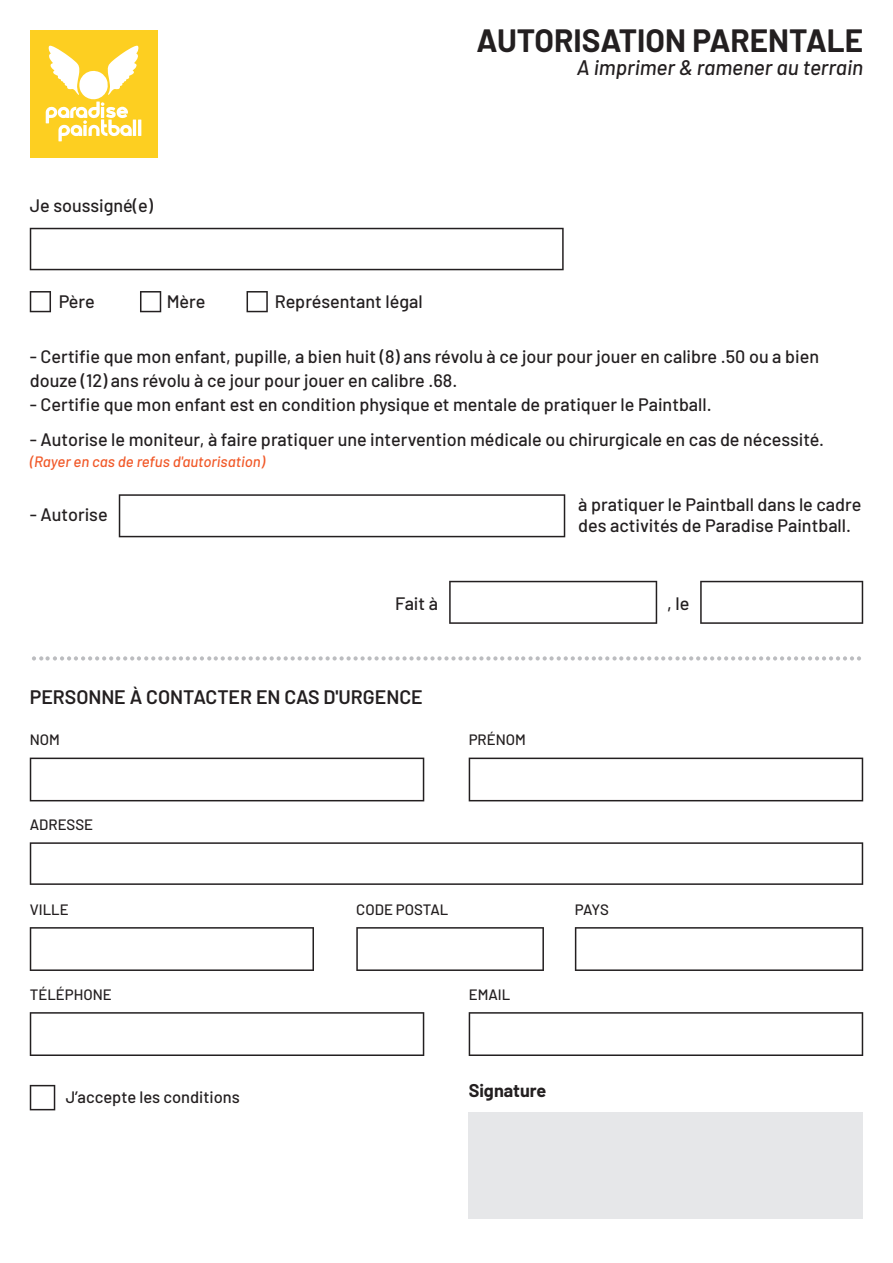
<style>
.page{position:relative;width:893px;height:1263px;background:#fff}
.page>*{position:absolute;margin:0;border:0;box-sizing:border-box;transform-origin:0 0}
.t1{font:700 31.5px "Barlow";color:#231f20}
.t2{font:italic 500 21px "Barlow";color:#231f20}
.t3{font:600 19.5px "Barlow";color:#231f20}
.t4{font:500 18px/24px "Barlow";color:#231f20}
.t5{font:700 18px "Barlow";color:#231f20}
.t6{font:500 16.5px "Barlow";color:#231f20}
.t7{font:500 15px "Barlow";color:#231f20}
.t8{font:italic 500 15px "Barlow";color:#f15929}
</style>
<div class="page">
<svg style="left:30px;top:228px;width:534px;height:42px"></svg>
<svg style="left:30px;top:758px;width:394px;height:43px"></svg>
<svg style="left:469px;top:758px;width:394px;height:43px"></svg>
<svg style="left:30px;top:1012px;width:394px;height:44px"></svg>
<svg style="left:469px;top:1012px;width:394px;height:44px"></svg>
<svg style="left:30px;top:842px;width:833px;height:43px"></svg>
<svg style="left:30px;top:927px;width:284px;height:44px"></svg>
<svg style="left:356px;top:927px;width:188px;height:44px"></svg>
<svg style="left:575px;top:927px;width:288px;height:44px"></svg>
<svg style="left:30px;top:1085px;width:25px;height:25px"></svg>
<svg style="left:30px;top:291px;width:21px;height:21px"></svg>
<svg style="left:140px;top:291px;width:21px;height:21px"></svg>
<svg style="left:247px;top:291px;width:21px;height:21px"></svg>
<div style="left:469px;top:1112px;width:394px;height:107px;background:#e6e7e9"></div>
<svg style="left:119px;top:494px;width:446px;height:43px"></svg>
<div style="left:30px;top:30px;width:127px;height:127px;background:#fdcf21"></div>
<svg style="left:46px;top:46px;width:95px;height:95px"></svg>
<svg style="left:449px;top:581px;width:208px;height:43px"></svg>
<svg style="left:700px;top:581px;width:163px;height:43px"></svg>
<svg style="left:32px;top:656px;width:829px;height:4px"></svg>
<p class="t4" style="left:30px;top:192px;width:125px">Je soussigné(e)</p>
<h1 class="t1" style="left:476px;top:17px;width:388px">AUTORISATION PARENTALE</h1>
<p class="t2" style="left:577px;top:53px;width:288px">A imprimer &amp; ramener au terrain</p>
<p class="t4" style="left:59px;top:288px;width:38px">Père</p>
<p class="t4" style="left:167px;top:288px;width:40px">Mère</p>
<p class="t4" style="left:275px;top:288px;width:150px">Représentant légal</p>
<p class="t4" style="left:30px;top:343px;width:791px">- Certifie que mon enfant, pupille, a bien huit (8) ans révolu à ce jour pour jouer en calibre .50 ou a bien douze (12) ans révolu à ce jour pour jouer en calibre .68.</p>
<p class="t4" style="left:30px;top:391px;width:683px">- Certifie que mon enfant est en condition physique et mentale de pratiquer le Paintball.</p>
<p class="t4" style="left:30px;top:426px;width:796px">- Autorise le moniteur, à faire pratiquer une intervention médicale ou chirurgicale en cas de nécessité.</p>
<p class="t8" style="left:30px;top:451px;width:237px">(Rayer en cas de refus d'autorisation)</p>
<p class="t4" style="left:30px;top:501px;width:79px">- Autorise</p>
<p class="t4" style="left:578px;top:492px;width:285px;line-height:21px">à pratiquer le Paintball dans le cadre des activités de Paradise Paintball.</p>
<p class="t4" style="left:395px;top:590px;width:44px">Fait à</p>
<p class="t3" style="left:30px;top:683px;width:395px">PERSONNE À CONTACTER EN CAS D'URGENCE</p>
<p class="t7" style="left:30px;top:729px;width:32px">NOM</p>
<p class="t7" style="left:30px;top:813px;width:65px">ADRESSE</p>
<p class="t7" style="left:469px;top:729px;width:59px">PRÉNOM</p>
<p class="t7" style="left:30px;top:898px;width:40px">VILLE</p>
<p class="t7" style="left:356px;top:898px;width:94px">CODE POSTAL</p>
<p class="t7" style="left:575px;top:898px;width:35px">PAYS</p>
<p class="t7" style="left:30px;top:983px;width:83px">TÉLÉPHONE</p>
<p class="t6" style="left:66px;top:1085px;width:176px">J’accepte les conditions</p>
<p class="t7" style="left:469px;top:983px;width:43px">EMAIL</p>
<p class="t5" style="left:469px;top:1078px;width:79px">Signature</p>
<p class="t4" style="left:667px;top:590px;width:24px">, le</p>
</div>
